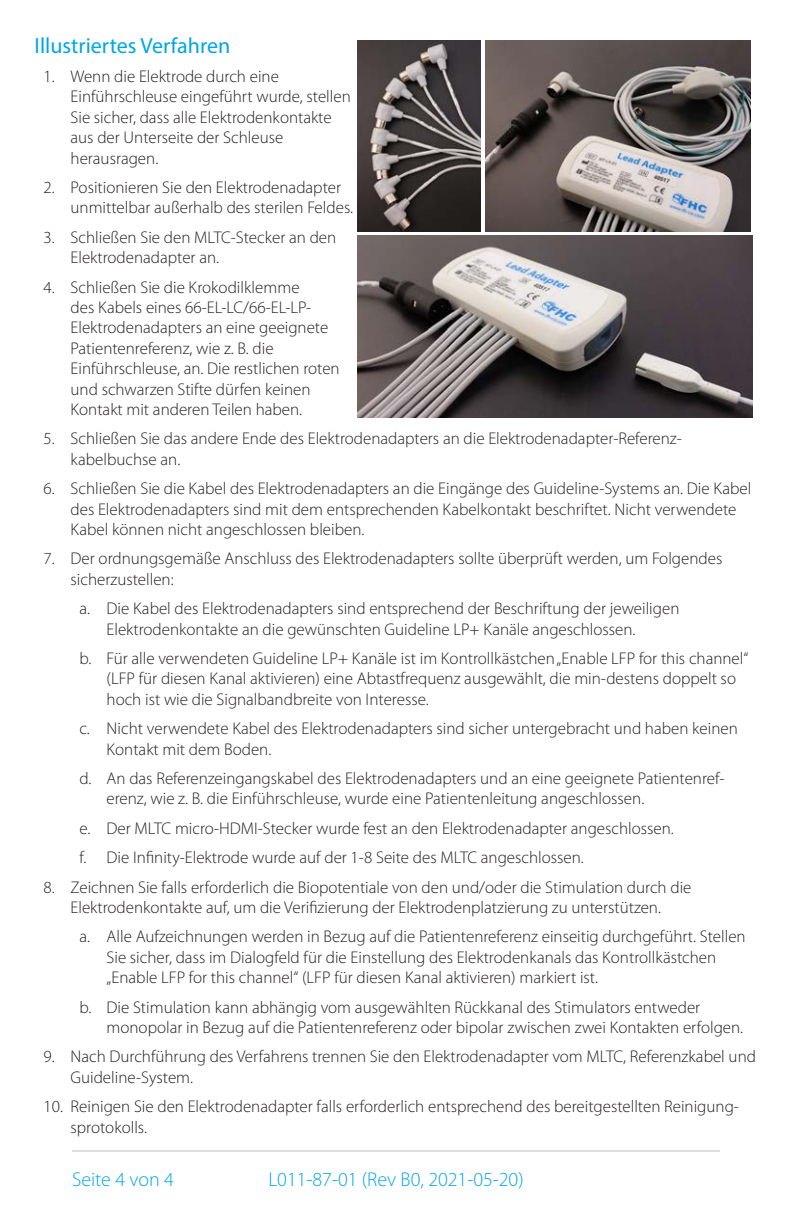
<style>
.page{position:relative;width:792px;height:1224px;background:#fff}
.page>*{position:absolute;margin:0;border:0;box-sizing:border-box;transform-origin:0 0}
.t1{font:22px "Myriad Pro";color:#00a6e4}
.t2{font:300 20px "Myriad Pro";color:#00a6e4}
.t3{font:300 17px/20.4px "Myriad Pro";color:#231f20}
</style>
<div class="page">
<hr style="left:72px;top:1150px;width:648px;height:2px;background:#ddddde">
<img style="left:357px;top:236px;width:396px;height:181px">
<img style="left:357px;top:40px;width:123px;height:191px">
<img style="left:486px;top:40px;width:264px;height:191px">
<p class="t1" style="left:35px;top:32px;width:197px">Illustriertes Verfahren</p>
<p class="t3" style="left:71px;top:66px;width:282px;text-indent:-27px">1. Wenn die Elektrode durch eine Einführschleuse eingeführt wurde, stellen Sie sicher, dass alle Elektrodenkontakte aus der Unterseite der Schleuse herausragen.</p>
<p class="t3" style="left:71px;top:177px;width:284px;text-indent:-27px">2. Positionieren Sie den Elektrodenadapter unmittelbar außerhalb des sterilen Feldes.</p>
<p class="t3" style="left:71px;top:227px;width:267px;text-indent:-27px">3. Schließen Sie den MLTC-Stecker an den<br>Elektrodenadapter an.</p>
<p class="t3" style="left:71px;top:276px;width:271px;text-indent:-27px">4. Schließen Sie die Krokodilklemme<br>des Kabels eines 66-EL-LC/66-EL-LP-Elektrodenadapters an eine geeignete Patientenreferenz, wie z. B. die Einführschleuse, an. Die restlichen roten und schwarzen Stifte dürfen keinen Kontakt mit anderen Teilen haben.</p>
<p class="t3" style="left:71px;top:428px;width:613px;text-indent:-27px">5. Schließen Sie das andere Ende des Elektrodenadapters an die Elektrodenadapter-Referenz&shy;kabelbuchse an.</p>
<p class="t3" style="left:71px;top:478px;width:682px;text-indent:-27px">6. Schließen Sie die Kabel des Elektrodenadapters an die Eingänge des Guideline-Systems an. Die Kabel des Elektrodenadapters sind mit dem entsprechenden Kabelkontakt beschriftet. Nicht verwendete<br>Kabel können nicht angeschlossen bleiben.</p>
<p class="t3" style="left:71px;top:548px;width:653px;text-indent:-27px">7. Der ordnungsgemäße Anschluss des Elektrodenadapters sollte überprüft werden, um Folgendes sicherzustellen:</p>
<p class="t3" style="left:107px;top:598px;width:574px;text-indent:-27px">a. Die Kabel des Elektrodenadapters sind entsprechend der Beschriftung der jeweiligen<br>Elektrodenkontakte an die gewünschten Guideline LP+ Kanäle angeschlossen.</p>
<p class="t3" style="left:107px;top:648px;width:643px;text-indent:-27px">b. Für alle verwendeten Guideline LP+ Kanäle ist im Kontrollkästchen „Enable LFP for this channel“ (LFP für diesen Kanal aktivieren) eine Abtastfrequenz ausgewählt, die min-destens doppelt so hoch ist wie die Signalbandbreite von Interesse.</p>
<p class="t3" style="left:107px;top:718px;width:633px;text-indent:-27px">c. Nicht verwendete Kabel des Elektrodenadapters sind sicher untergebracht und haben keinen<br>Kontakt mit dem Boden.</p>
<p class="t3" style="left:107px;top:768px;width:620px;text-indent:-27px">d. An das Referenzeingangskabel des Elektrodenadapters und an eine geeignete Patientenref&shy;erenz, wie z. B. die Einführschleuse, wurde eine Patientenleitung angeschlossen.</p>
<p class="t3" style="left:80px;top:818px;width:596px">e. Der MLTC micro-HDMI-Stecker wurde fest an den Elektrodenadapter angeschlossen.</p>
<p class="t3" style="left:80px;top:847px;width:506px">f. Die Infinity-Elektrode wurde auf der 1-8 Seite des MLTC angeschlossen.</p>
<p class="t3" style="left:44px;top:876px;width:649px;text-align:center">8. Zeichnen Sie falls erforderlich die Biopotentiale von den und/oder die Stimulation durch die<br>Elektrodenkontakte auf, um die Verifizierung der Elektrodenplatzierung zu unterstützen.</p>
<p class="t3" style="left:107px;top:926px;width:641px;text-indent:-27px">a. Alle Aufzeichnungen werden in Bezug auf die Patientenreferenz einseitig durchgeführt. Stellen<br>Sie sicher, dass im Dialogfeld für die Einstellung des Elektrodenkanals das Kontrollkästchen „Enable LFP for this channel“ (LFP für diesen Kanal aktivieren) markiert ist.</p>
<p class="t3" style="left:107px;top:996px;width:638px;text-indent:-27px">b. Die Stimulation kann abhängig vom ausgewählten Rückkanal des Stimulators entweder monopolar in Bezug auf die Patientenreferenz oder bipolar zwischen zwei Kontakten erfolgen.</p>
<p class="t3" style="left:71px;top:1046px;width:687px;text-indent:-27px">9. Nach Durchführung des Verfahrens trennen Sie den Elektrodenadapter vom MLTC, Referenzkabel und<br>Guideline-System.</p>
<p class="t3" style="left:71px;top:1096px;width:670px;text-indent:-27px">10. Reinigen Sie den Elektrodenadapter falls erforderlich entsprechend des bereitgestellten Reinigung&shy;sprotokolls.</p>
<p class="t2" style="left:72px;top:1168px;width:103px">Seite 4 von 4</p>
<p class="t2" style="left:268px;top:1168px;width:257px">L011-87-01 (Rev B0, 2021-05-20)</p>
</div>
